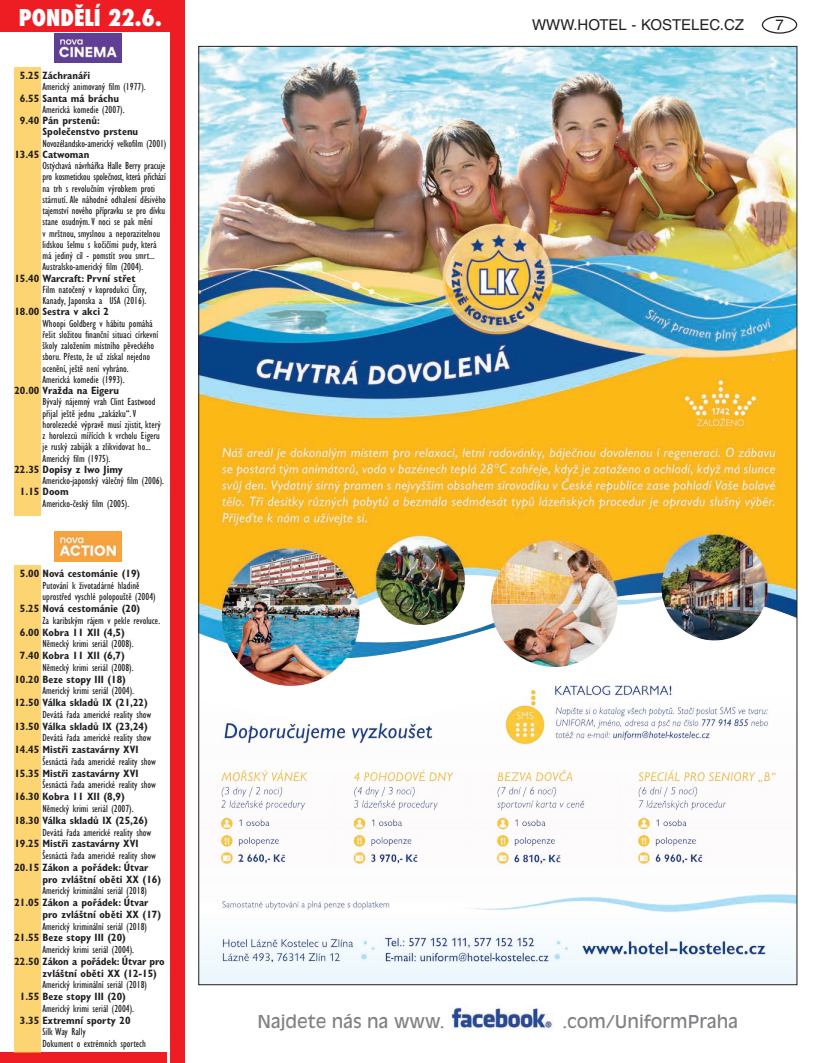
<style>
.page{position:relative;width:815px;height:1063px;background:#fff}
.page>*{position:absolute;margin:0;border:0;box-sizing:border-box;transform-origin:0 0}
.t1{font:800 condensed 22.5px "Futura";color:#fff}
.t2{font:17.5px "Antique Olive CE";color:#808285}
.t3{font:15px "Helvetica CE";color:#231f20}
.t4{font:condensed 10.62px/11.2px "Gill Sans CE";color:#231f20}
.t5{font:700 condensed 10.62px/11.8px "Gill Sans CE";color:#231f20}
</style>
<div class="page">
<div style="left:762px;top:16px;width:35px;height:18px;border:1px solid #231f20;border-radius:50%"></div>
<img style="left:451px;top:1007px;width:103px;height:23px">
<img style="left:200px;top:48px;width:595px;height:935px">
<div style="left:0;top:0;width:184px;height:32px;background:#ee1d23"></div>
<img style="left:54px;top:34px;width:67px;height:29px">
<div style="left:170px;top:0;width:14px;height:1063px;background:#ee1d23"></div>
<div style="left:0;top:1052px;width:167px;height:11px;background:#ee1d23"></div>
<div style="left:14px;top:67px;width:27px;height:449px;background:#fdd472"></div>
<img style="left:54px;top:532px;width:67px;height:29px">
<div style="left:14px;top:565px;width:27px;height:487px;background:#fdd472"></div>
<h1 class="t1" style="left:19px;top:2px;width:145px">PONDĚLÍ 22.6.</h1>
<p class="t5" style="left:20px;top:70px;width:72px">5.25 Záchranáři</p>
<p class="t4" style="left:43px;top:81px;width:105px">Americký animovaný film (1977).</p>
<p class="t5" style="left:20px;top:92px;width:101px">6.55 Santa má bráchu</p>
<p class="t4" style="left:43px;top:104px;width:84px">Americká komedie (2007).</p>
<p class="t5" style="left:43px;top:115px;width:97px;line-height:11.2px;text-indent:-23px">9.40 Pán prstenů:<br>Společenstvo prstenu</p>
<p class="t4" style="left:43px;top:137px;width:125px">Novozélandsko-americký velkofilm (2001)</p>
<p class="t5" style="left:14px;top:148px;width:77px">13.45 Catwoman</p>
<p class="t4" style="left:43px;top:160px;width:125px">Ostýchavá návrhářka Halle Berry pracuje pro kosmetickou společnost, která přichází na trh s revolučním výrobkem proti stárnutí. Ale náhodné odhalení děsivého tajemství nového přípravku se pro dívku stane osudným.V noci se pak mění<br>v mrštnou, smyslnou a neporazitelnou lidskou šelmu s kočičími pudy, která má jediný cíl - pomstít svou smrt...<br>Australsko-americký film (2004).</p>
<p class="t5" style="left:14px;top:272px;width:123px">15.40 Warcraft: První střet</p>
<p class="t4" style="left:43px;top:284px;width:106px">Film natočený v koprodukci Číny,<br>Kanady, Japonska a USA (2016).</p>
<p class="t5" style="left:14px;top:306px;width:96px">18.00 Sestra v akci 2</p>
<p class="t4" style="left:43px;top:318px;width:117px">Whoopi Goldberg v hábitu pomáhá řešit složitou finanční situaci církevní školy založením místního pěveckého sboru. Přesto, že už získal nejedno ocenění, ještě není vyhráno.<br>Americká komedie (1993).</p>
<p class="t5" style="left:14px;top:385px;width:106px">20.00 Vražda na Eigeru</p>
<p class="t4" style="left:43px;top:396px;width:120px">Bývalý nájemný vrah Clint Eastwood přijal ještě jednu „zakázku“.V horolezecké výpravě musí zjistit, který z horolezců mířících k vrcholu Eigeru je ruský zabiják a zlikvidovat ho...<br>Americký film (1975).</p>
<p class="t5" style="left:14px;top:464px;width:110px">22.35 Dopisy z Iwo Jimy</p>
<p class="t4" style="left:43px;top:475px;width:123px">Americko-japonský válečný film (2006).</p>
<p class="t5" style="left:20px;top:486px;width:50px">1.15 Doom</p>
<p class="t4" style="left:43px;top:498px;width:88px">Americko-český film (2005).</p>
<p class="t5" style="left:20px;top:568px;width:122px">5.00 Nová cestománie (19)</p>
<p class="t4" style="left:43px;top:579px;width:115px;line-height:11.8px">Putování k životadárné hladině uprostřed vyschlé polopouště (2004)</p>
<p class="t5" style="left:20px;top:603px;width:122px">5.25 Nová cestománie (20)</p>
<p class="t4" style="left:43px;top:615px;width:119px">Za karibským rájem v pekle revoluce.</p>
<p class="t5" style="left:20px;top:626px;width:106px">6.00 Kobra 11 XII (4,5)</p>
<p class="t4" style="left:43px;top:638px;width:93px">Německý krimi seriál (2008).</p>
<p class="t5" style="left:20px;top:650px;width:106px">7.40 Kobra 11 XII (6,7)</p>
<p class="t4" style="left:43px;top:662px;width:93px">Německý krimi seriál (2008).</p>
<p class="t5" style="left:14px;top:673px;width:113px">10.20 Beze stopy III (18)</p>
<p class="t4" style="left:43px;top:685px;width:93px">Americký krimi seriál (2004).</p>
<p class="t5" style="left:14px;top:697px;width:135px">12.50 Válka skladů IX (21,22)</p>
<p class="t4" style="left:43px;top:709px;width:110px">Devátá řada americké reality show</p>
<p class="t5" style="left:14px;top:720px;width:135px">13.50 Válka skladů IX (23,24)</p>
<p class="t4" style="left:43px;top:732px;width:110px">Devátá řada americké reality show</p>
<p class="t5" style="left:14px;top:744px;width:126px">14.45 Mistři zastavárny XVI</p>
<p class="t4" style="left:43px;top:756px;width:115px">Šesnáctá řada americké reality show</p>
<p class="t5" style="left:14px;top:767px;width:126px">15.35 Mistři zastavárny XVI</p>
<p class="t4" style="left:43px;top:779px;width:115px">Šesnáctá řada americké reality show</p>
<p class="t5" style="left:14px;top:791px;width:112px">16.30 Kobra 11 XII (8,9)</p>
<p class="t4" style="left:43px;top:803px;width:93px">Německý krimi seriál (2007).</p>
<p class="t5" style="left:14px;top:814px;width:135px">18.30 Válka skladů IX (25,26)</p>
<p class="t4" style="left:43px;top:826px;width:110px">Devátá řada americké reality show</p>
<p class="t5" style="left:14px;top:838px;width:126px">19.25 Mistři zastavárny XVI</p>
<p class="t4" style="left:43px;top:850px;width:115px">Šesnáctá řada americké reality show</p>
<p class="t5" style="left:43px;top:861px;width:120px;text-indent:-28px">20.15 Zákon a pořádek: Útvar pro zvláštní oběti XX (16)</p>
<p class="t4" style="left:43px;top:885px;width:106px">Americký kriminální seriál (2018)</p>
<p class="t5" style="left:43px;top:897px;width:120px;text-indent:-28px">21.05 Zákon a pořádek: Útvar pro zvláštní oběti XX (17)</p>
<p class="t4" style="left:43px;top:920px;width:106px">Americký kriminální seriál (2018)</p>
<p class="t5" style="left:14px;top:932px;width:113px">21.55 Beze stopy III (20)</p>
<p class="t4" style="left:43px;top:944px;width:93px">Americký krimi seriál (2004).</p>
<p class="t5" style="left:43px;top:955px;width:124px;text-indent:-28px">22.50 Zákon a pořádek: Útvar pro zvláštní oběti XX (12-15)</p>
<p class="t4" style="left:43px;top:979px;width:106px">Americký kriminální seriál (2018)</p>
<p class="t5" style="left:20px;top:991px;width:108px">1.55 Beze stopy III (20)</p>
<p class="t4" style="left:43px;top:1003px;width:93px">Americký krimi seriál (2004).</p>
<p class="t5" style="left:20px;top:1014px;width:112px">3.35 Extremní sporty 20</p>
<p class="t4" style="left:43px;top:1026px;width:105px;line-height:11.8px">Silk Way Rally<br>Dokument o extrémních sportech</p>
<h3 class="t3" style="left:532px;top:16px;width:214px">WWW.HOTEL - KOSTELEC.CZ</h3>
<h3 class="t3" style="left:775px;top:16px;width:10px">7</h3>
<h2 class="t2" style="left:257px;top:1012px;width:189px">Najdete nás na www.</h2>
<h2 class="t2" style="left:562px;top:1012px;width:177px">.com/UniformPraha</h2>
</div>
